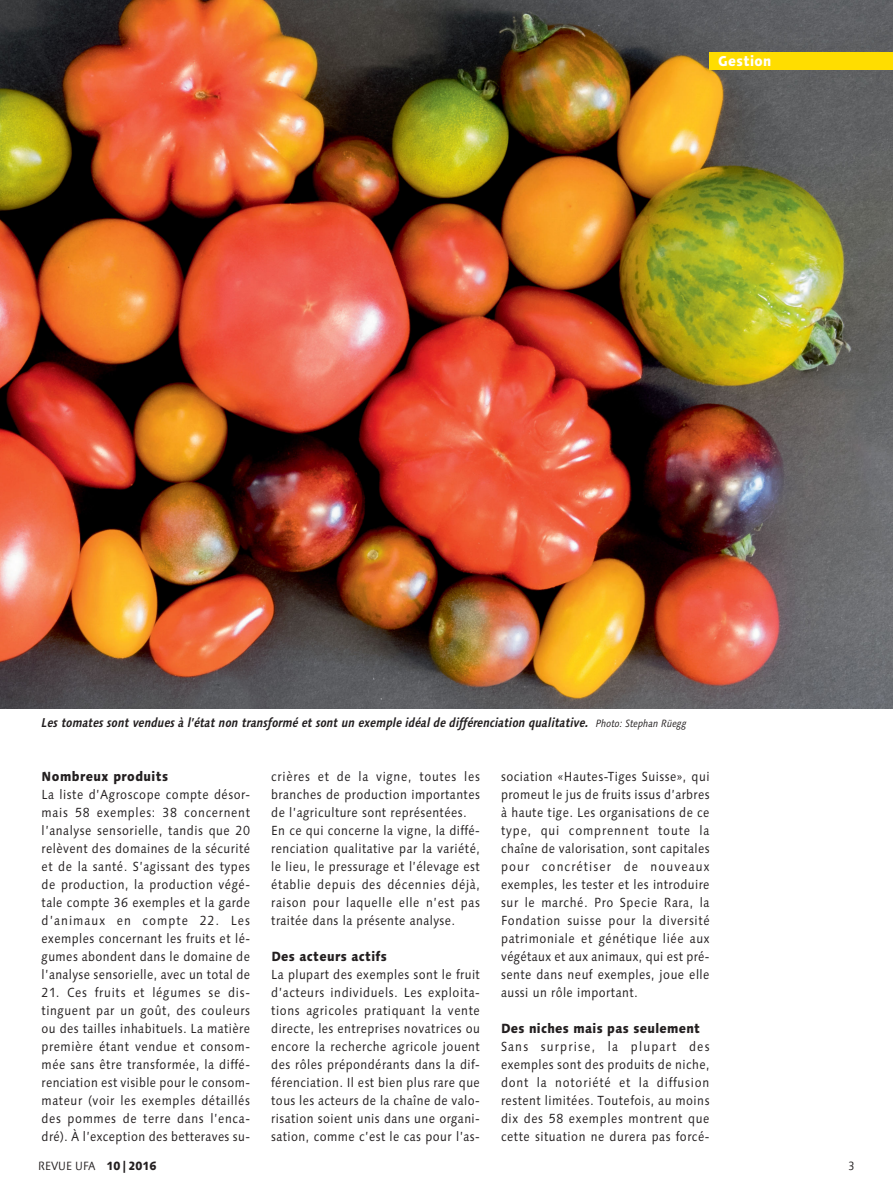
<style>
.page{position:relative;width:893px;height:1191px;background:#fff}
.page>*{position:absolute;margin:0;border:0;box-sizing:border-box;transform-origin:0 0}
.t1{font:800 14.25px "Linotype Syntax";letter-spacing:.025em;color:#fff;scale:.9 1}
.t2{font:13.2px/18px "Linotype Syntax";letter-spacing:.035em;color:#231f20;text-align:justify;scale:.9 1}
.t3{font:800 13.2px "Linotype Syntax";letter-spacing:.025em;color:#231f20;scale:.9 1}
.t4{font:italic 700 12.75px "Linotype Syntax";letter-spacing:.005em;color:#231f20;scale:.9 1}
.t5{font:12px "Linotype Syntax";color:#231f20;scale:.9 1}
.t6{font:12px "Linotype Syntax Com";color:#231f20;scale:.9 1}
.t7{font:12px "Linotype Syntax";color:#231f20;scale:.88 1}
.t8{font:12px "Linotype Syntax Com";color:#231f20;scale:.88 1}
.s1{font-weight:400;font-size:10.5px}
.s2{font-weight:800}
</style>
<div class="page">
<img style="left:0;top:0;width:893px;height:709px">
<div style="left:709px;top:52px;width:184px;height:17px;background:#fd0"></div>
<p class="t1" style="left:718px;top:52px;width:60px">Gestion</p>
<p class="t4" style="left:42px;top:715px;width:718px">Les tomates sont vendues à l’état non transformé et sont un exemple idéal de différenciation qualitative. <span class="s1">Photo: Stephan Rüegg</span></p>
<p class="t3" style="left:42px;top:768px;width:142px">Nombreux produits</p>
<p class="t2" style="left:42px;top:785px;width:233px">La liste d’Agroscope compte désor&shy;mais 58 exemples: 38 concernent l’analyse sensorielle, tandis que 20 relèvent des domaines de la sécurité et de la santé. S’agissant des types de production, la production végé&shy;tale compte 36 exemples et la garde d’animaux en compte 22. Les exemples concernant les fruits et lé&shy;gumes abondent dans le domaine de l’analyse sensorielle, avec un total de</p>
<p class="t2" style="left:42px;top:983px;width:233px">21. Ces fruits et légumes se dis&shy;tinguent par un goût, des couleurs ou des tailles inhabituels. La matière première étant vendue et consom&shy;mée sans être transformée, la diffé&shy;renciation est visible pour le consom&shy;mateur (voir les exemples détaillés des pommes de terre dans l’enca&shy;dré). À l’exception des betteraves su-</p>
<p class="t2" style="left:271px;top:767px;width:233px;text-align:left">crières et de la vigne, toutes les branches de production importantes de l’agriculture sont représentées.<br>En ce qui concerne la vigne, la diffé&shy;renciation qualitative par la variété, le lieu, le pressurage et l’élevage est établie depuis des décennies déjà, raison pour laquelle elle n’est pas traitée dans la présente analyse.</p>
<p class="t3" style="left:271px;top:948px;width:130px">Des acteurs actifs</p>
<p class="t2" style="left:271px;top:965px;width:233px">La plupart des exemples sont le fruit d’acteurs individuels. Les exploita&shy;tions agricoles pratiquant la vente directe, les entreprises novatrices ou encore la recherche agricole jouent des rôles prépondérants dans la dif&shy;férenciation. Il est bien plus rare que tous les acteurs de la chaîne de valo&shy;risation soient unis dans une organi&shy;sation, comme c’est le cas pour l’as-</p>
<p class="t2" style="left:501px;top:767px;width:233px">sociation «Hautes-Tiges Suisse», qui promeut le jus de fruits issus d’arbres à haute tige. Les organisations de ce type, qui comprennent toute la chaîne de valorisation, sont capitales pour concrétiser de nouveaux exemples, les tester et les introduire sur le marché. Pro Specie Rara, la Fondation suisse pour la diversité patrimoniale et génétique liée aux végétaux et aux animaux, qui est pré&shy;sente dans neuf exemples, joue elle aussi un rôle important.</p>
<p class="t3" style="left:501px;top:1020px;width:223px">Des niches mais pas seulement</p>
<p class="t2" style="left:501px;top:1037px;width:233px">Sans surprise, la plupart des exemples sont des produits de niche, dont la notoriété et la diffusion restent limitées. Toutefois, au moins dix des 58 exemples montrent que cette situation ne durera pas forcé-</p>
<p class="t6" style="left:38px;top:1158px;width:133px">REVUE UFA <span class="s2">10|2016</span></p>
<p class="t8" style="left:848px;top:1158px;width:9px">3</p>
<p class="t5" style="left:42px;top:1160px;width:133px">REVUE UFA <span class="s2">10 | 2016</span></p>
<p class="t7" style="left:852px;top:1160px;width:9px">9</p>
</div>
